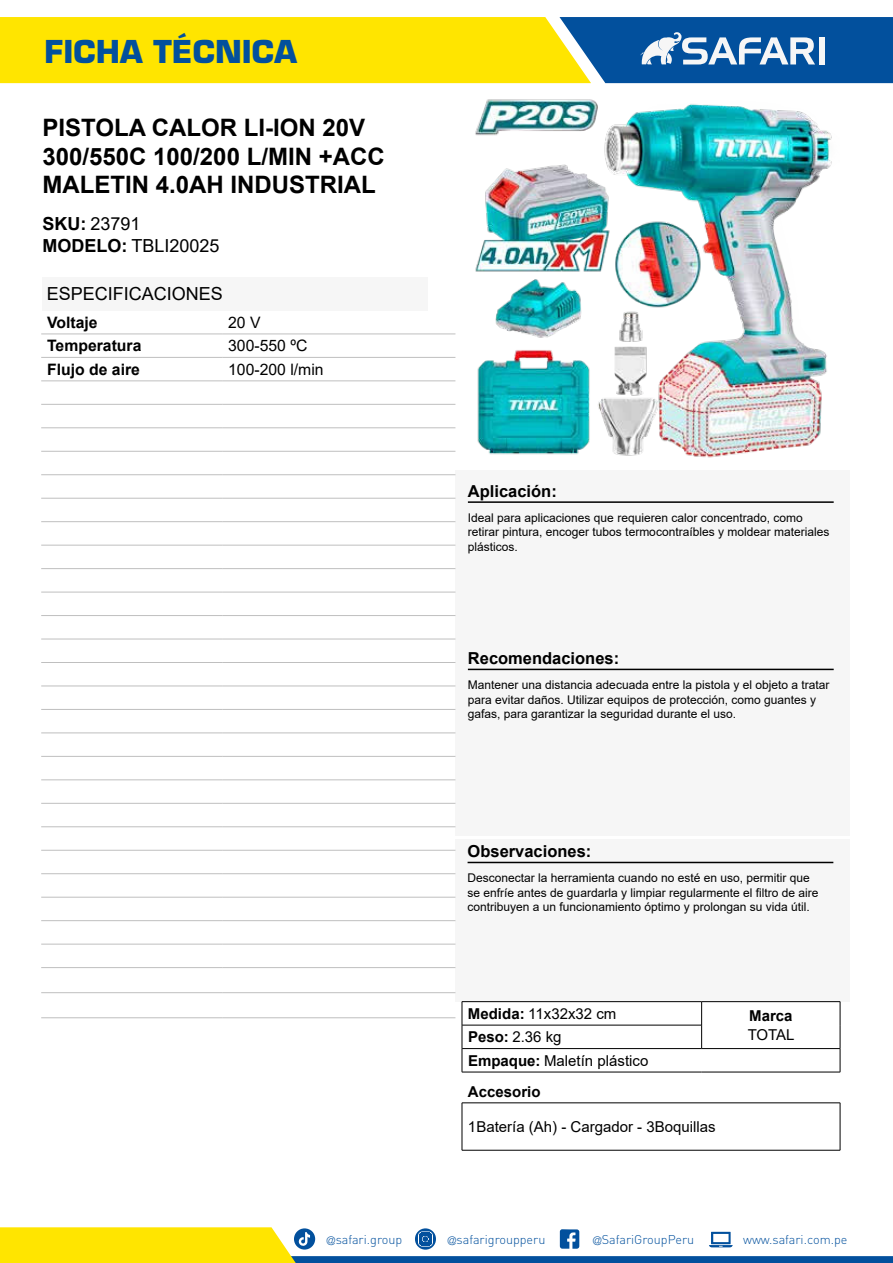
<style>
.page{position:relative;width:893px;height:1263px;background:#fff}
.page>*{position:absolute;margin:0;border:0;box-sizing:border-box;transform-origin:0 0}
.t1{font:700 30.75px "Eurostile LT Std";color:#02509d}
.t2{font:700 24px/28.8px "Arial";color:#000}
.t3{font:18px/21.9px "Arial";color:#000}
.t4{font:700 16.5px "Arial";color:#000}
.t5{font:700 15.75px "Arial";color:#000}
.t6{font:15.75px "Arial";color:#000}
.t7{font:15px "Arial";color:#000}
.t8{font:700 15px "Arial";color:#000}
.t9{font:300 12.6px "DIN";color:#02509d}
.t10{font:12px/14.4px "Arial";color:#000}
.s1{font-weight:700}
.s2{font-family:"Helvetica LT Std";font-stretch:condensed;font-size:11.25px}
</style>
<div class="page">
<svg style="left:0;top:1227px;width:893px;height:36px"></svg>
<svg style="left:0;top:17px;width:893px;height:66px;background:#b1b83e"></svg>
<div style="left:819px;top:37px;width:6px;height:27px;background:#f6f6f6"></div>
<div style="left:455px;top:470px;width:395px;height:199px;background:#f6f6f6"></div>
<hr style="left:468px;top:501px;width:366px;height:2px;background:#000">
<div style="left:455px;top:638px;width:395px;height:197px;background:#f6f6f6"></div>
<hr style="left:468px;top:669px;width:366px;height:1px;background:#000">
<div style="left:455px;top:839px;width:395px;height:162px;background:#f6f6f6"></div>
<hr style="left:468px;top:862px;width:365px;height:1px;background:#000">
<hr style="left:462px;top:1102px;width:378px;height:1px;background:#000">
<hr style="left:462px;top:1103px;width:1px;height:47px;background:#000">
<hr style="left:840px;top:1103px;width:1px;height:47px;background:#000">
<hr style="left:462px;top:1150px;width:378px;height:1px;background:#000">
<hr style="left:41px;top:334px;width:181px;height:1px;background:#bfbfbf">
<hr style="left:222px;top:334px;width:233px;height:1px;background:#bfbfbf">
<hr style="left:41px;top:1017px;width:181px;height:1px;background:#bfbfbf">
<hr style="left:222px;top:1017px;width:233px;height:1px;background:#bfbfbf">
<hr style="left:41px;top:357px;width:181px;height:1px;background:#bfbfbf">
<hr style="left:222px;top:357px;width:233px;height:1px;background:#bfbfbf">
<hr style="left:41px;top:381px;width:181px;height:1px;background:#bfbfbf">
<hr style="left:222px;top:381px;width:233px;height:1px;background:#bfbfbf">
<hr style="left:41px;top:404px;width:181px;height:1px;background:#bfbfbf">
<hr style="left:222px;top:404px;width:233px;height:1px;background:#bfbfbf">
<hr style="left:41px;top:427px;width:181px;height:1px;background:#bfbfbf">
<hr style="left:222px;top:427px;width:233px;height:1px;background:#bfbfbf">
<hr style="left:41px;top:451px;width:181px;height:1px;background:#bfbfbf">
<hr style="left:222px;top:451px;width:233px;height:1px;background:#bfbfbf">
<hr style="left:41px;top:474px;width:181px;height:1px;background:#bfbfbf">
<hr style="left:222px;top:474px;width:233px;height:1px;background:#bfbfbf">
<hr style="left:41px;top:498px;width:181px;height:1px;background:#bfbfbf">
<hr style="left:222px;top:498px;width:233px;height:1px;background:#bfbfbf">
<hr style="left:41px;top:521px;width:181px;height:1px;background:#bfbfbf">
<hr style="left:222px;top:521px;width:233px;height:1px;background:#bfbfbf">
<hr style="left:41px;top:545px;width:181px;height:1px;background:#bfbfbf">
<hr style="left:222px;top:545px;width:233px;height:1px;background:#bfbfbf">
<hr style="left:41px;top:568px;width:181px;height:1px;background:#bfbfbf">
<hr style="left:222px;top:568px;width:233px;height:1px;background:#bfbfbf">
<hr style="left:41px;top:592px;width:181px;height:1px;background:#bfbfbf">
<hr style="left:222px;top:592px;width:233px;height:1px;background:#bfbfbf">
<hr style="left:41px;top:615px;width:181px;height:1px;background:#bfbfbf">
<hr style="left:222px;top:615px;width:233px;height:1px;background:#bfbfbf">
<hr style="left:41px;top:639px;width:181px;height:1px;background:#bfbfbf">
<hr style="left:222px;top:639px;width:233px;height:1px;background:#bfbfbf">
<hr style="left:41px;top:662px;width:181px;height:1px;background:#bfbfbf">
<hr style="left:222px;top:662px;width:233px;height:1px;background:#bfbfbf">
<hr style="left:41px;top:686px;width:181px;height:1px;background:#bfbfbf">
<hr style="left:222px;top:686px;width:233px;height:1px;background:#bfbfbf">
<hr style="left:41px;top:709px;width:181px;height:1px;background:#bfbfbf">
<hr style="left:222px;top:709px;width:233px;height:1px;background:#bfbfbf">
<hr style="left:41px;top:733px;width:181px;height:1px;background:#bfbfbf">
<hr style="left:222px;top:733px;width:233px;height:1px;background:#bfbfbf">
<hr style="left:41px;top:756px;width:181px;height:1px;background:#bfbfbf">
<hr style="left:222px;top:756px;width:233px;height:1px;background:#bfbfbf">
<hr style="left:41px;top:779px;width:181px;height:1px;background:#bfbfbf">
<hr style="left:222px;top:779px;width:233px;height:1px;background:#bfbfbf">
<hr style="left:41px;top:803px;width:181px;height:1px;background:#bfbfbf">
<hr style="left:222px;top:803px;width:233px;height:1px;background:#bfbfbf">
<hr style="left:41px;top:826px;width:181px;height:1px;background:#bfbfbf">
<hr style="left:222px;top:826px;width:233px;height:1px;background:#bfbfbf">
<hr style="left:41px;top:850px;width:181px;height:1px;background:#bfbfbf">
<hr style="left:222px;top:850px;width:233px;height:1px;background:#bfbfbf">
<hr style="left:41px;top:873px;width:181px;height:1px;background:#bfbfbf">
<hr style="left:222px;top:873px;width:233px;height:1px;background:#bfbfbf">
<hr style="left:41px;top:897px;width:181px;height:1px;background:#bfbfbf">
<hr style="left:222px;top:897px;width:233px;height:1px;background:#bfbfbf">
<hr style="left:41px;top:920px;width:181px;height:1px;background:#bfbfbf">
<hr style="left:222px;top:920px;width:233px;height:1px;background:#bfbfbf">
<hr style="left:41px;top:944px;width:181px;height:1px;background:#bfbfbf">
<hr style="left:222px;top:944px;width:233px;height:1px;background:#bfbfbf">
<hr style="left:41px;top:967px;width:181px;height:1px;background:#bfbfbf">
<hr style="left:222px;top:967px;width:233px;height:1px;background:#bfbfbf">
<hr style="left:41px;top:992px;width:181px;height:1px;background:#bfbfbf">
<hr style="left:222px;top:992px;width:233px;height:1px;background:#bfbfbf">
<img style="left:475px;top:99px;width:357px;height:359px">
<div style="left:43px;top:277px;width:385px;height:33px;background:#f6f6f6"></div>
<hr style="left:462px;top:1025px;width:239px;height:1px;background:#000">
<hr style="left:462px;top:1048px;width:240px;height:1px;background:#000">
<hr style="left:702px;top:1048px;width:138px;height:1px;background:#000">
<hr style="left:462px;top:1001px;width:240px;height:1px;background:#000">
<hr style="left:702px;top:1001px;width:138px;height:1px;background:#000">
<svg style="left:701px;top:1002px;width:1px;height:46px"></svg>
<svg style="left:462px;top:1002px;width:1px;height:70px"></svg>
<svg style="left:840px;top:1002px;width:1px;height:70px"></svg>
<hr style="left:462px;top:1072px;width:240px;height:1px;background:#000">
<hr style="left:702px;top:1072px;width:138px;height:1px;background:#000">
<h1 class="t1" style="left:44px;top:34px;width:254px">FICHA TÉCNICA</h1>
<h2 class="t2" style="left:43px;top:115px;width:344px">PISTOLA CALOR LI-ION 20V<br>300/550C 100/200 L/MIN +ACC<br>MALETIN 4.0AH INDUSTRIAL</h2>
<h3 class="t3" style="left:43px;top:215px;width:179px"><span class="s1">SKU:</span> 23791<br><span class="s1">MODELO:</span> TBLI20025</h3>
<h3 class="t3" style="left:47px;top:282px;width:178px">ESPECIFICACIONES</h3>
<h3 class="t5" style="left:47px;top:316px;width:52px">Voltaje</h3>
<h3 class="t6" style="left:228px;top:316px;width:34px">20 V</h3>
<h3 class="t5" style="left:47px;top:340px;width:96px">Temperatura</h3>
<h3 class="t6" style="left:228px;top:340px;width:81px">300-550 ºC</h3>
<h3 class="t5" style="left:47px;top:363px;width:94px">Flujo de aire</h3>
<h3 class="t6" style="left:228px;top:363px;width:97px">100-200 l/min</h3>
<h3 class="t4" style="left:468px;top:485px;width:90px">Aplicación:</h3>
<p class="t10" style="left:468px;top:512px;width:363px">Ideal para aplicaciones que requieren calor concentrado, como retirar pintura, encoger tubos termocontraíbles y moldear materiales plásticos.</p>
<h3 class="t4" style="left:468px;top:652px;width:153px">Recomendaciones:</h3>
<p class="t10" style="left:468px;top:679px;width:363px">Mantener una distancia adecuada entre la pistola y el objeto a tratar para evitar daños. Utilizar equipos de protección, como guantes y gafas, para garantizar la seguridad durante el uso.</p>
<h3 class="t4" style="left:468px;top:845px;width:125px">Observaciones:</h3>
<p class="t10" style="left:468px;top:872px;width:352px">Desconectar la herramienta cuando no esté en uso, permitir que se enfríe antes de guardarla y limpiar regularmente el filtro de aire contribuyen a un funcionamiento óptimo y prolongan su vida útil.</p>
<p class="t7" style="left:468px;top:1008px;width:150px"><span class="s1">Medida:</span> 11x32x32 cm</p>
<p class="t8" style="left:749px;top:1010px;width:45px">Marca</p>
<p class="t7" style="left:468px;top:1031px;width:95px"><span class="s1">Peso:</span> 2.36 kg</p>
<p class="t7" style="left:748px;top:1029px;width:48px">TOTAL</p>
<p class="t7" style="left:468px;top:1054px;width:182px"><span class="s1">Empaque:</span> Maletín plástico</p>
<p class="t8" style="left:468px;top:1086px;width:74px">Accesorio</p>
<p class="t7" style="left:468px;top:1121px;width:249px">1Batería (Ah) - Cargador - 3Boquillas</p>
<p class="t9" style="left:327px;top:1234px;width:77px"><span class="s2">@</span>safari.group</p>
<p class="t9" style="left:448px;top:1234px;width:99px"><span class="s2">@</span>safarigroupperu</p>
<p class="t9" style="left:593px;top:1234px;width:103px"><span class="s2">@</span>SafariGroupPeru</p>
<p class="t9" style="left:743px;top:1234px;width:106px">www.safari.com.pe</p>
</div>
